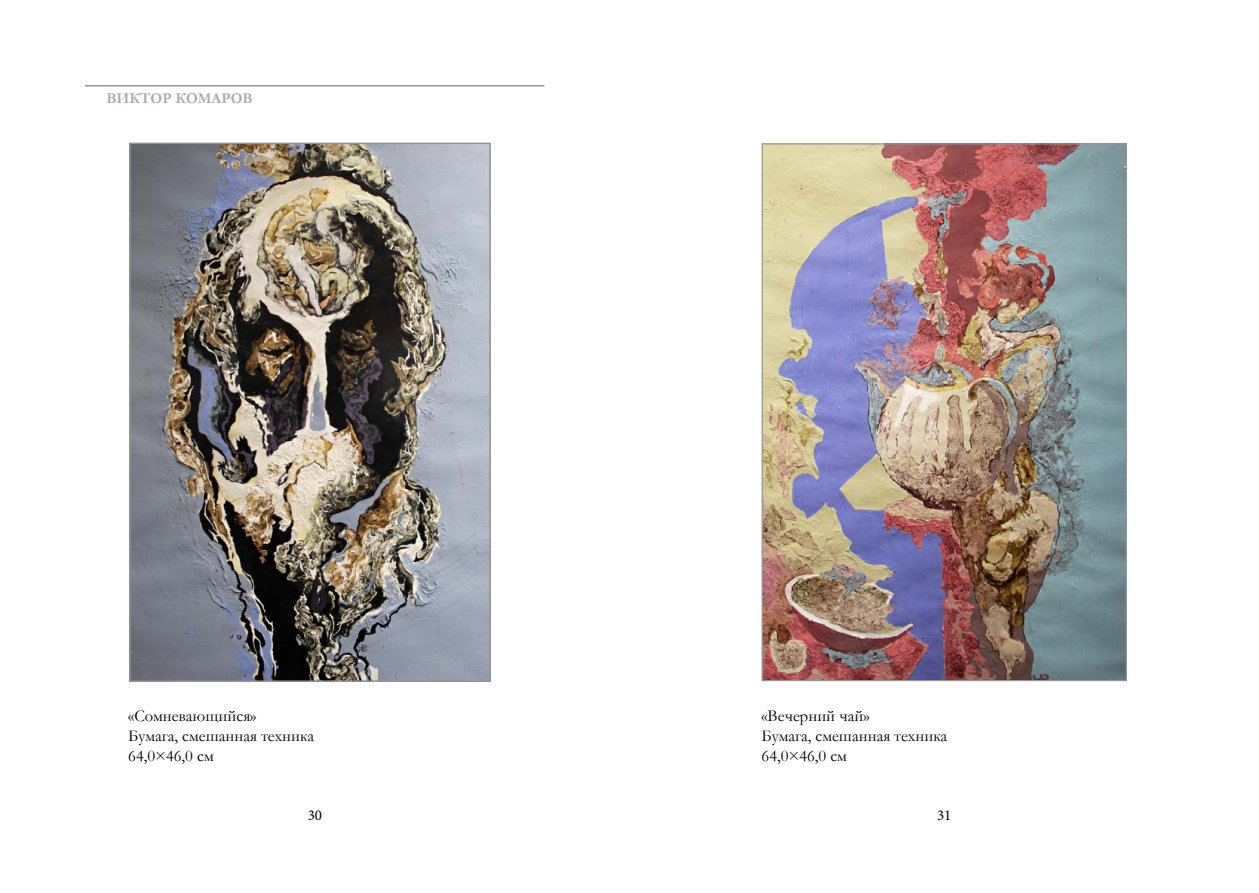
<style>
.page{position:relative;width:1259px;height:893px;background:#fff}
.page>*{position:absolute;margin:0;border:0;box-sizing:border-box;transform-origin:0 0}
.t1{font:16.5px/19.8px "Garamond";color:#000}
.t2{font:700 15px "Garamond";color:#aca9aa}
.t3{font:15px "Minion Pro";color:#000}
</style>
<div class="page">
<img style="left:763px;top:145px;width:362px;height:534px">
<hr style="left:85px;top:85px;width:459px;height:2px;background:#949494">
<img style="left:132px;top:146px;width:356px;height:533px">
<div style="left:129px;top:143px;width:362px;height:539px;border:2px solid #949494"></div>
<p class="t2" style="left:106px;top:88px;width:148px">ВИКТОР КОМАРОВ</p>
<p class="t1" style="left:128px;top:705px;width:187px">«Сомневающийся»<br>Бумага, смешанная техника<br>64,0×46,0 см</p>
<p class="t1" style="left:761px;top:705px;width:187px">«Вечерний чай»<br>Бумага, смешанная техника<br>64,0×46,0 см</p>
<p class="t3" style="left:308px;top:805px;width:16px">30</p>
<p class="t3" style="left:937px;top:805px;width:16px">31</p>
</div>
